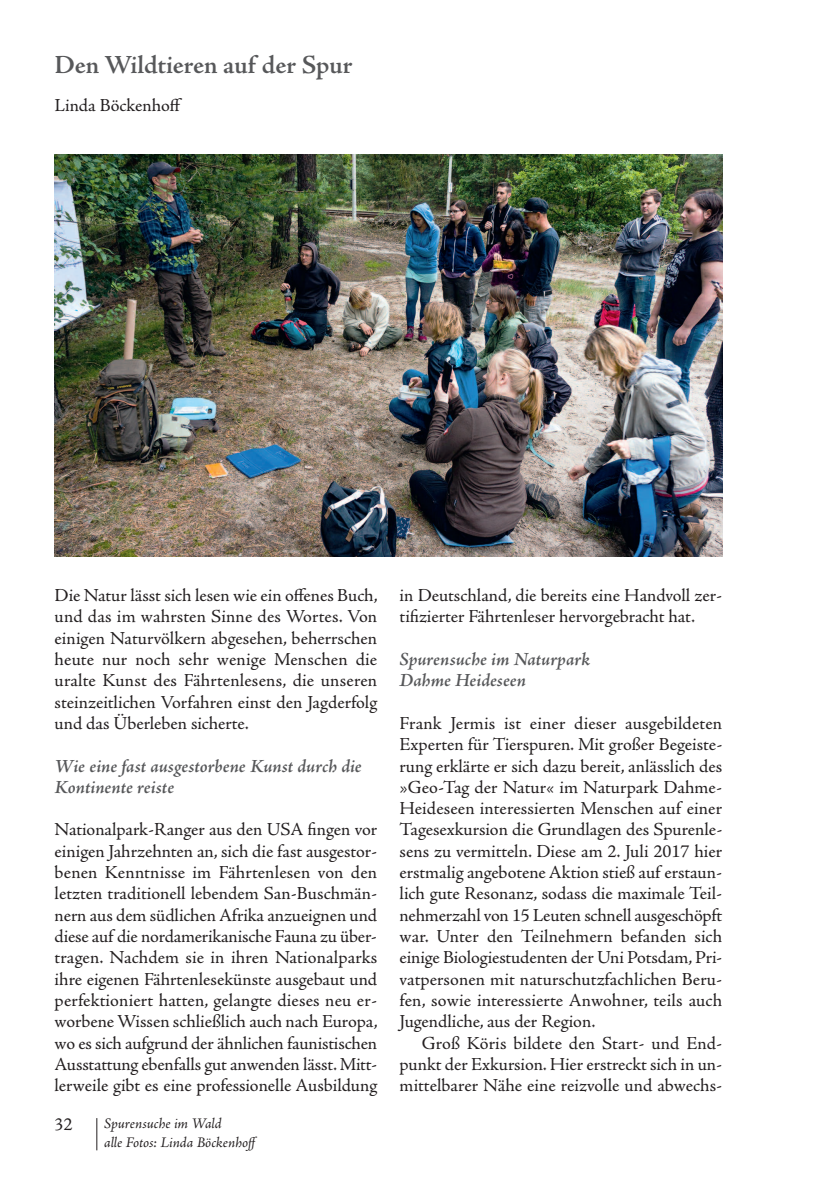
<style>
.page{position:relative;width:819px;height:1191px;background:#fff}
.page>*{position:absolute;margin:0;border:0;box-sizing:border-box;transform-origin:0 0}
.t1{font:600 26.25px "Adobe Jenson Pro";letter-spacing:-.005em;color:#57585a}
.t2{font:italic 600 18.72px/21.3px "Adobe Jenson Pro";letter-spacing:-.005em;color:#57585a}
.t3{font:18.38px/21.3px "Adobe Jenson Pro";color:#231f20;text-align:justify}
.t4{font:italic 14.88px/18.4px "Adobe Jenson Pro";color:#231f20}
</style>
<div class="page">
<hr style="left:96px;top:1118px;width:1px;height:32px;background:#231f20">
<img style="left:55px;top:155px;width:667px;height:402px">
<h1 class="t1" style="left:55px;top:56px;width:300px">Den Wildtieren auf der Spur</h1>
<p class="t3" style="left:55px;top:96px;width:129px">Linda Böckenhoff</p>
<p class="t3" style="left:55px;top:586px;width:324px">Die Natur lässt sich lesen wie ein offenes Buch, und das im wahrsten Sinne des Wortes. Von einigen Naturvölkern abgesehen, beherrschen heute nur noch sehr wenige Menschen die uralte Kunst des Fährtenlesens, die unseren steinzeitlichen Vorfahren einst den Jagderfolg und das Überleben sicherte.</p>
<p class="t2" style="left:55px;top:757px;width:308px">Wie eine fast ausgestorbene Kunst durch die<br>Kontinente reiste</p>
<p class="t3" style="left:55px;top:821px;width:325px">Nationalpark-Ranger aus den USA fingen vor einigen Jahrzehnten an, sich die fast ausgestor&shy;benen Kenntnisse im Fährtenlesen von den letzten traditionell lebendem San-Buschmän&shy;nern aus dem südlichen Afrika anzueignen und diese auf die nordamerikanische Fauna zu über&shy;tragen. Nachdem sie in ihren Nationalparks ihre eigenen Fährtenlesekünste ausgebaut und perfektioniert hatten, gelangte dieses neu er&shy;worbene Wissen schließlich auch nach Europa, wo es sich aufgrund der ähnlichen faunistischen Ausstattung ebenfalls gut anwenden lässt.Mitt&shy;lerweile gibt es eine professionelle Ausbildung</p>
<p class="t3" style="left:55px;top:1115px;width:20px">32</p>
<p class="t4" style="left:104px;top:1116px;width:157px">Spurensuche im Wald<br>alle Fotos: Linda Böckenhoff</p>
<p class="t3" style="left:399px;top:586px;width:324px">in Deutschland, die bereits eine Handvoll zer&shy;tifizierter Fährtenleser hervorgebracht hat.</p>
<p class="t2" style="left:399px;top:650px;width:192px">Spurensuche im Naturpark<br>Dahme Heideseen</p>
<p class="t3" style="left:399px;top:714px;width:324px">Frank Jermis ist einer dieser ausgebildeten Experten für Tierspuren. Mit großer Begeiste&shy;rung erklärte er sich dazu bereit, anlässlich des »Geo-Tag der Natur« im Naturpark Dahme-Heideseen interessierten Menschen auf einer Tagesexkursion die Grundlagen des Spurenle&shy;sens zu vermitteln. Diese am 2. Juli 2017 hier erstmalig angebotene Aktion stieß auf erstaun&shy;lich gute Resonanz, sodass die maximale Teil&shy;nehmerzahl von 15 Leuten schnell ausgeschöpft war. Unter den Teilnehmern befanden sich einige Biologiestudenten der Uni Potsdam,Pri&shy;vatpersonen mit naturschutzfachlichen Beru&shy;fen, sowie interessierte Anwohner, teils auch Jugendliche, aus der Region.</p>
<p class="t3" style="left:399px;top:1034px;width:324px;text-indent:22px">Groß Köris bildete den Start- und End&shy;punkt der Exkursion. Hier erstreckt sich in un&shy;mittelbarer Nähe eine reizvolle und abwechs-</p>
</div>
